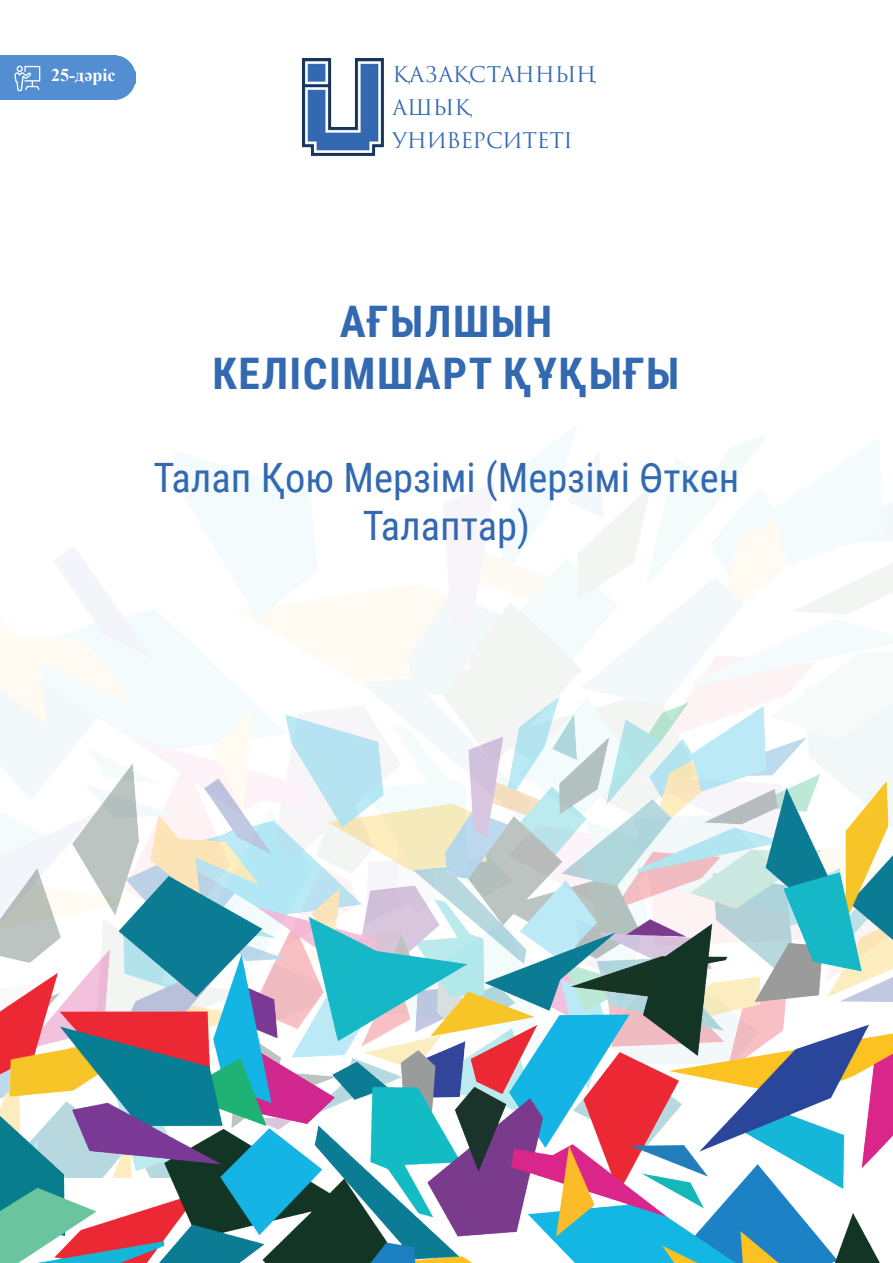
<style>
.page{position:relative;width:893px;height:1263px;background:#fff}
.page>*{position:absolute;margin:0;border:0;box-sizing:border-box;transform-origin:0 0}
.t1{font:700 43.5px/52.2px "Roboto Condensed";letter-spacing:.035em;color:#3269b1;text-align:center}
.t2{font:40.5px/48.6px "Roboto Condensed";color:#3269b1;text-align:center}
.t3{font:21px "Trajan Pro 3";letter-spacing:-.01em;color:#3269b1}
.tema{font:700 18px "Times New Roman";color:#fff}
</style>
<div class="page">
<img style="left:0;top:425px;width:893px;height:638px">
<img style="left:302px;top:58px;width:82px;height:98px">
<img style="left:0;top:696px;width:892px;height:33px">
<img style="left:0;top:729px;width:892px;height:534px">
<div style="left:0;top:55px;width:136px;height:45px;background:#538dd2"></div>
<svg style="left:14px;top:66px;width:26px;height:25px"></svg>
<p class="tema" style="left:51px;top:62px;width:66px">25-дәріс</p>
<p class="t3" style="left:393px;top:60px;width:205px">ҚАЗАҚСТАННЫҢ</p>
<p class="t3" style="left:393px;top:93px;width:80px">АШЫҚ</p>
<p class="t3" style="left:393px;top:126px;width:182px">УНИВЕРСИТЕТІ</p>
<p class="t1" style="left:212px;top:294px;width:468px">АҒЫЛШЫН<br>КЕЛІСІМШАРТ ҚҰҚЫҒЫ</p>
<p class="t2" style="left:154px;top:452px;width:587px">Талап Қою Мерзімі (Мерзімі Өткен<br>Талаптар)</p>
</div>
